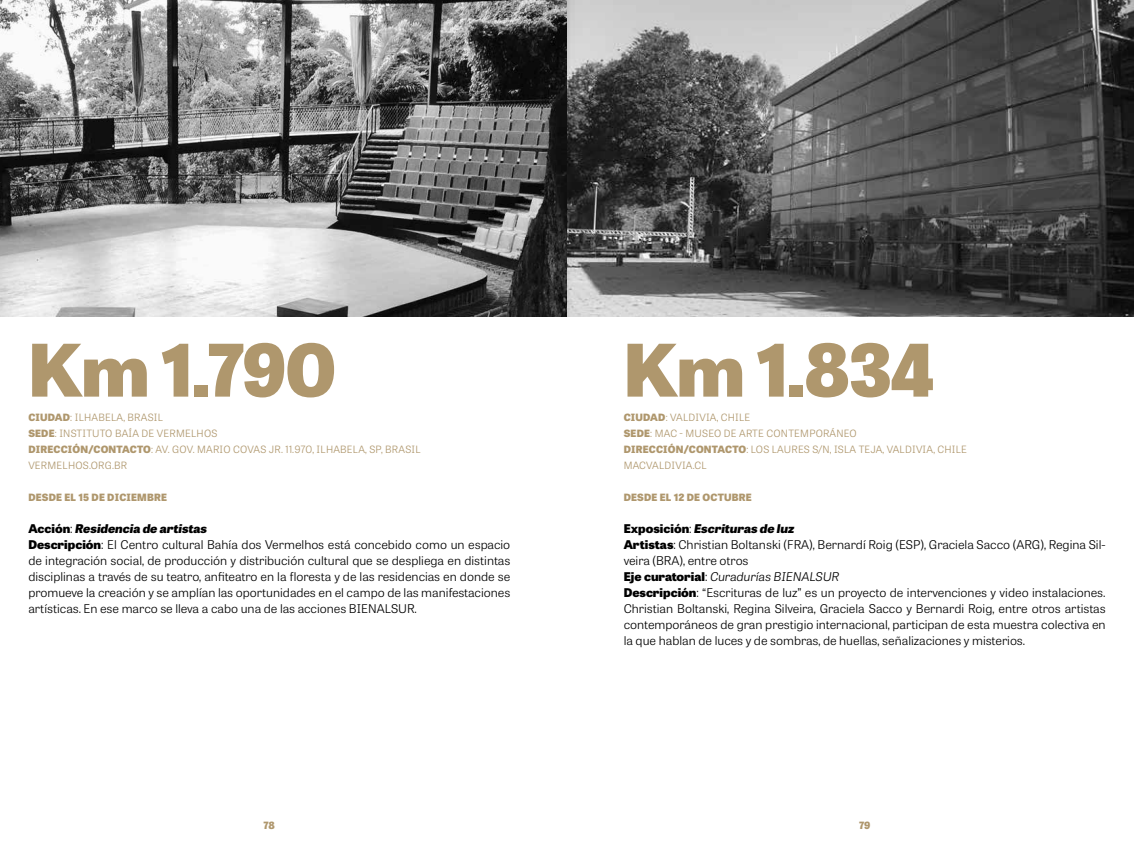
<style>
.page{position:relative;width:1134px;height:851px;background:#fff}
.page>*{position:absolute;margin:0;border:0;box-sizing:border-box;transform-origin:0 0}
.t1{font:800 72px "Tablet Gothic Wide";letter-spacing:-.02em;color:#af976d}
.t2{font:300 12px/16px "Tablet Gothic Wide";color:#000}
.t3{font:300 10px/16px "Tablet Gothic Wide";letter-spacing:.02em;color:#af976d}
.t4{font:800 10px "Tablet Gothic Wide";letter-spacing:.02em;color:#af976d}
.s1{font-weight:800}
.s2{font-weight:800;font-style:italic}
.s3{font-style:italic}
</style>
<div class="page">
<img style="left:0;top:0;width:567px;height:316px">
<svg style="left:567px;top:0;width:567px;height:316px"></svg>
<h1 class="t1" style="left:28px;top:316px;width:309px">Km 1.790</h1>
<p class="t3" style="left:28px;top:408px;width:394px"><span class="s1">CIUDAD</span>: ILHABELA, BRASIL<br><span class="s1">SEDE</span>: INSTITUTO BAÍA DE VERMELHOS<br><span class="s1">DIRECCIÓN/CONTACTO</span>: AV. GOV. MARIO COVAS JR. 11.970, ILHABELA, SP, BRASIL VERMELHOS.ORG.BR</p>
<p class="t4" style="left:28px;top:489px;width:140px">DESDE EL 15 DE DICIEMBRE</p>
<p class="t2" style="left:28px;top:519px;width:483px"><span class="s1">Acción</span>: <span class="s2">Residencia de artistas<br></span><span class="s1">Descripción</span>: El Centro cultural Bahía dos Vermelhos está concebido como un espacio de integración social, de producción y distribución cultural que se despliega en distintas disciplinas a través de su teatro, anfiteatro en la floresta y de las residencias en donde se promueve la creación y se amplían las oportunidades en el campo de las manifestaciones artísticas. En ese marco se lleva a cabo una de las acciones BIENALSUR.</p>
<h1 class="t1" style="left:624px;top:316px;width:312px">Km 1.834</h1>
<p class="t3" style="left:624px;top:408px;width:345px"><span class="s1">CIUDAD</span>: VALDIVIA, CHILE<br><span class="s1">SEDE</span>: MAC - MUSEO DE ARTE CONTEMPORÁNEO <span class="s1">DIRECCIÓN/CONTACTO</span>: LOS LAURES S/N, ISLA TEJA, VALDIVIA, CHILE MACVALDIVIA.CL</p>
<p class="t4" style="left:624px;top:489px;width:130px">DESDE EL 12 DE OCTUBRE</p>
<p class="t2" style="left:624px;top:519px;width:483px"><span class="s1">Exposición</span>: <span class="s2">Escrituras de luz<br></span><span class="s1">Artistas</span>: Christian Boltanski (FRA), Bernardí Roig (ESP), Graciela Sacco (ARG), Regina Sil&shy;veira (BRA), entre otros<br><span class="s1">Eje curatorial</span>: <span class="s3">Curadurías BIENALSUR<br></span><span class="s1">Descripción</span>: “Escrituras de luz” es un proyecto de intervenciones y video instalaciones.<br>Christian Boltanski, Regina Silveira, Graciela Sacco y Bernardi Roig, entre otros artistas contemporáneos de gran prestigio internacional, participan de esta muestra colectiva en la que hablan de luces y de sombras, de huellas, señalizaciones y misterios.</p>
<p class="t4" style="left:264px;top:817px;width:13px">78</p>
<p class="t4" style="left:859px;top:817px;width:13px">79</p>
</div>
